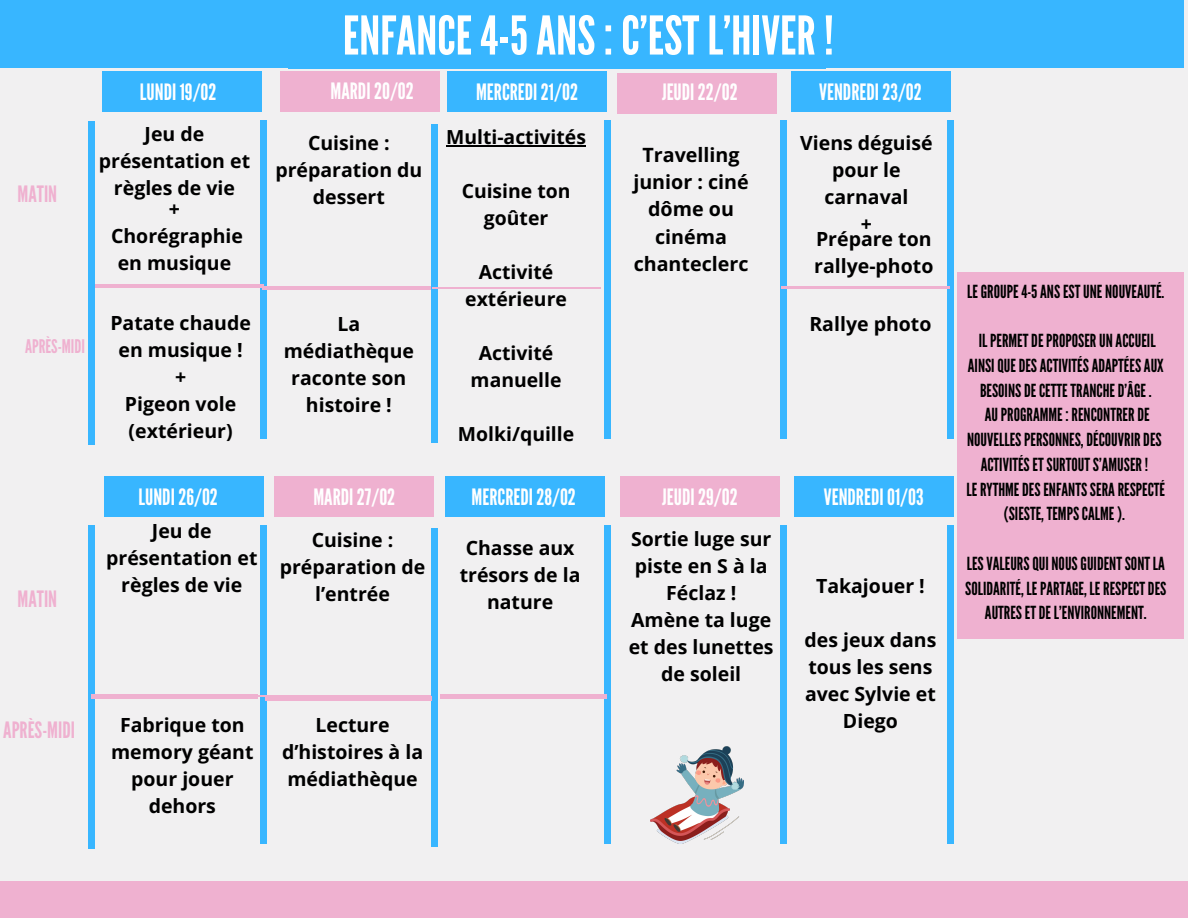
<style>
.page{position:relative;width:1188px;height:918px;background:#f1f0f1}
.page>*{position:absolute;margin:0;border:0;box-sizing:border-box;transform-origin:0 0}
.t1{font:53.25px "League Gothic";color:#fff}
.t2{font:22.5px "League Gothic";color:#fff}
.t3{font:22.5px "League Gothic";color:#efb1d0}
.t4{font:700 19.65px/27.3px "Open Sans";color:#000;text-align:center}
.t5{font:700 19.5px/27px "Open Sans";color:#000;text-align:center}
.t6{font:700 19.35px/27px "Open Sans";color:#000;text-align:center}
.t7{font:18.75px "League Gothic";color:#efb1d0}
.t8{font:18px/24.8px "League Gothic";color:#000;text-align:center}
</style>
<div class="page">
<div style="left:0;top:881px;width:1188px;height:37px;background:#efb1d0"></div>
<div style="left:0;top:0;width:1183px;height:68px;background:#38b6ff"></div>
<div style="left:288px;top:0;width:538px;height:69px;background:#38b6ff"></div>
<div style="left:957px;top:272px;width:227px;height:367px;background:#efb1d0"></div>
<div style="left:102px;top:71px;width:160px;height:41px;background:#38b6ff"></div>
<div style="left:280px;top:71px;width:160px;height:41px;background:#efb1d0"></div>
<div style="left:447px;top:71px;width:160px;height:41px;background:#38b6ff"></div>
<div style="left:617px;top:73px;width:160px;height:41px;background:#efb1d0"></div>
<div style="left:791px;top:71px;width:160px;height:41px;background:#38b6ff"></div>
<div style="left:260px;top:121px;width:7px;height:318px;background:#38b6ff"></div>
<div style="left:89px;top:121px;width:6px;height:324px;background:#38b6ff"></div>
<hr style="left:95px;top:284px;width:168px;height:4px;background:#efb1d0">
<div style="left:604px;top:121px;width:7px;height:318px;background:#38b6ff"></div>
<div style="left:947px;top:121px;width:7px;height:318px;background:#38b6ff"></div>
<div style="left:780px;top:121px;width:7px;height:318px;background:#38b6ff"></div>
<div style="left:431px;top:124px;width:7px;height:319px;background:#38b6ff"></div>
<div style="left:104px;top:476px;width:160px;height:41px;background:#38b6ff"></div>
<div style="left:275px;top:476px;width:159px;height:41px;background:#efb1d0"></div>
<div style="left:445px;top:476px;width:160px;height:41px;background:#38b6ff"></div>
<div style="left:620px;top:476px;width:160px;height:41px;background:#efb1d0"></div>
<div style="left:794px;top:476px;width:160px;height:41px;background:#38b6ff"></div>
<div style="left:260px;top:525px;width:7px;height:319px;background:#38b6ff"></div>
<div style="left:89px;top:525px;width:6px;height:324px;background:#38b6ff"></div>
<hr style="left:93px;top:695px;width:338px;height:1px;background:#efb1d0">
<div style="left:604px;top:525px;width:7px;height:319px;background:#38b6ff"></div>
<div style="left:947px;top:525px;width:7px;height:319px;background:#38b6ff"></div>
<div style="left:780px;top:525px;width:7px;height:319px;background:#38b6ff"></div>
<div style="left:431px;top:529px;width:7px;height:318px;background:#38b6ff"></div>
<hr style="left:432px;top:287px;width:169px;height:1px;background:#efb1d0">
<hr style="left:782px;top:286px;width:168px;height:3px;background:#efb1d0">
<hr style="left:262px;top:286px;width:169px;height:4px;background:#efb1d0">
<hr style="left:92px;top:694px;width:166px;height:4px;background:#efb1d0">
<div style="left:265px;top:696px;width:166px;height:5px;background:#efb1d0"></div>
<hr style="left:446px;top:145px;width:140px;height:1px;background:#000">
<hr style="left:440px;top:694px;width:167px;height:4px;background:#efb1d0">
<img style="left:651px;top:746px;width:92px;height:97px">
<p class="t3" style="left:18px;top:181px;width:41px">MATIN</p>
<p class="t7" style="left:25px;top:336px;width:61px">APRÈS-MIDI</p>
<p class="t1" style="left:343px;top:5px;width:493px">ENFANCE4-5ANS:C’ESTL’HIVER!</p>
<p class="t2" style="left:140px;top:79px;width:78px">LUNDI 19/02</p>
<p class="t2" style="left:331px;top:78px;width:85px">MARDI20/02</p>
<p class="t2" style="left:476px;top:79px;width:103px">MERCREDI21/02</p>
<p class="t2" style="left:662px;top:79px;width:77px">JEUDI22/02</p>
<p class="t2" style="left:819px;top:79px;width:104px">VENDREDI23/02</p>
<p class="t5" style="left:99px;top:120px;width:153px">Jeu de présentation et règles de vie</p>
<p class="t5" style="left:169px;top:195px;width:13px">+</p>
<p class="t5" style="left:111px;top:222px;width:133px">Chorégraphie en musique</p>
<p class="t5" style="left:110px;top:309px;width:142px">Patate chaude en musique !</p>
<p class="t5" style="left:175px;top:363px;width:13px">+</p>
<p class="t5" style="left:125px;top:390px;width:113px">Pigeon vole</p>
<p class="t5" style="left:129px;top:417px;width:105px">(extérieur)</p>
<p class="t5" style="left:275px;top:129px;width:148px">Cuisine : préparation du dessert</p>
<p class="t5" style="left:284px;top:310px;width:132px">La médiathèque raconte son histoire !</p>
<p class="t6" style="left:446px;top:123px;width:141px">Multi-activités</p>
<p class="t6" style="left:462px;top:177px;width:110px">Cuisine ton goûter</p>
<p class="t6" style="left:465px;top:258px;width:103px">Activité extérieure</p>
<p class="t6" style="left:471px;top:339px;width:92px">Activité manuelle</p>
<p class="t6" style="left:458px;top:420px;width:118px">Molki/quille</p>
<p class="t4" style="left:633px;top:141px;width:117px">Travelling junior : ciné dôme ou cinéma chanteclerc</p>
<p class="t5" style="left:800px;top:129px;width:134px">Viens déguisé pour le carnaval</p>
<p class="t5" style="left:861px;top:210px;width:13px">+</p>
<p class="t5" style="left:814px;top:225px;width:121px;text-align:left">Prépare ton rallye-photo</p>
<p class="t5" style="left:809px;top:310px;width:123px">Rallye photo</p>
<p class="t3" style="left:18px;top:586px;width:41px">MATIN</p>
<p class="t3" style="left:3px;top:717px;width:73px">APRÈS-MIDI</p>
<p class="t2" style="left:139px;top:484px;width:81px">LUNDI26/02</p>
<p class="t2" style="left:313px;top:484px;width:83px">MARDI27/02</p>
<p class="t2" style="left:472px;top:484px;width:106px">MERCREDI28/02</p>
<p class="t2" style="left:662px;top:484px;width:77px">JEUDI29/02</p>
<p class="t2" style="left:824px;top:484px;width:101px">VENDREDI01/03</p>
<p class="t5" style="left:106px;top:517px;width:153px">Jeu de présentation et règles de vie</p>
<p class="t5" style="left:280px;top:526px;width:147px">Cuisine : préparation de l’entrée</p>
<p class="t5" style="left:460px;top:534px;width:122px">Chasse aux trésors de la nature</p>
<p class="t5" style="left:111px;top:711px;width:144px">Fabrique ton memory géant pour jouer dehors</p>
<p class="t5" style="left:282px;top:711px;width:143px">Lecture d’histoires à la médiathèque</p>
<p class="t5" style="left:631px;top:525px;width:142px">Sortie luge sur piste en S à la<br>Féclaz !</p>
<p class="t5" style="left:629px;top:606px;width:146px">Amène ta luge et des lunettes de soleil</p>
<p class="t5" style="left:816px;top:572px;width:110px">Takajouer !</p>
<p class="t5" style="left:805px;top:626px;width:133px">des jeux dans tous les sens avec Sylvie et<br>Diego</p>
<p class="t8" style="left:967px;top:279px;width:199px">LEGROUPE4-5ANSESTUNENOUVEAUTÉ.</p>
<p class="t8" style="left:968px;top:329px;width:197px">ILPERMETDEPROPOSERUNACCUEIL<br>AINSIQUEDESACTIVITÉSADAPTÉESAUX<br>BESOINSDECETTETRANCHED’ÂGE .</p>
<p class="t8" style="left:967px;top:403px;width:196px">AUPROGRAMME :RENCONTRERDE<br>NOUVELLESPERSONNES,DÉCOUVRIRDES<br>ACTIVITÉSETSURTOUTS’AMUSER!</p>
<p class="t8" style="left:966px;top:477px;width:200px">LERYTHMEDESENFANTSSERARESPECTÉ (SIESTE,TEMPSCALME ).</p>
<p class="t8" style="left:965px;top:551px;width:203px">LESVALEURSQUINOUSGUIDENTSONTLA<br>SOLIDARITÉ, LEPARTAGE, LERESPECTDES<br>AUTRESETDE L’ENVIRONNEMENT.</p>
</div>
